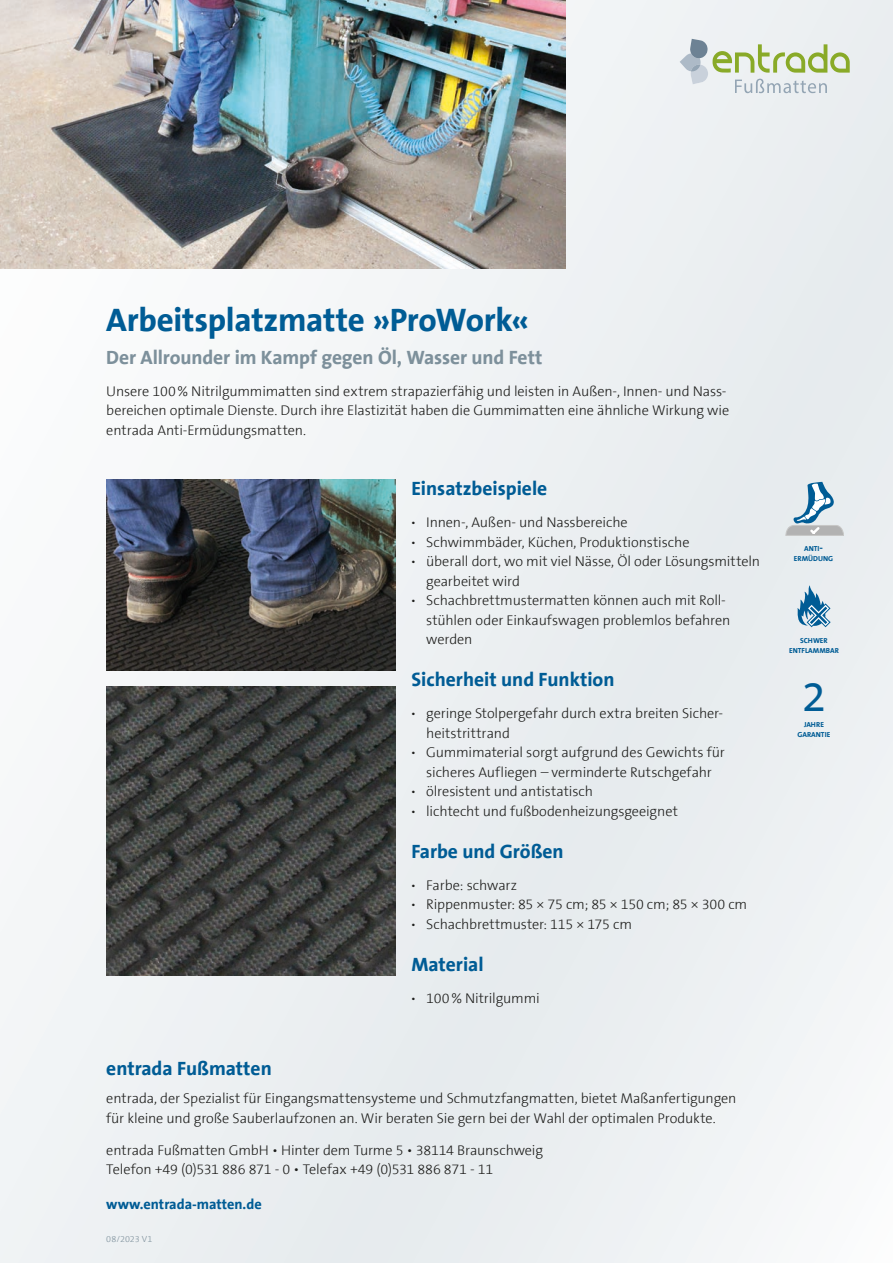
<style>
.page{position:relative;width:893px;height:1263px;background:#edf0f2}
.page>*{position:absolute;margin:0;border:0;box-sizing:border-box;transform-origin:0 0}
.t1{font:45.9px "The Sans Office";color:#005c95}
.Headline{font:700 33px "The Sans Office";letter-spacing:-.01em;color:#005c95}
.Headline_2{font:700 19.5px "The Sans Office";color:#005c95}
.Unterzeile{font:700 19.5px "The Sans Office";letter-spacing:-.005em;color:#7d909b}
.Text{font:14.25px/19.5px "The Sans LF Light";letter-spacing:-.01em;color:#1d1d1b}
.Text-2{font:700 14.25px "The Sans Office";color:#005c95}
.Text-3{font:9px "The Sans LF Light";color:#7d909b}
.t2{font:700 7.35px/9.8px "The Sans Office";color:#005c95;text-align:center}
.s1{font-family:"The Sans Office";font-weight:700}
.s2{font-size:10.5px}
</style>
<div class="page">
<svg style="left:680px;top:39px;width:170px;height:54px"></svg>
<img style="left:106px;top:479px;width:289px;height:192px">
<img style="left:106px;top:687px;width:289px;height:289px">
<img style="left:0;top:0;width:566px;height:269px">
<svg style="left:786px;top:482px;width:58px;height:54px"></svg>
<svg style="left:797px;top:585px;width:33px;height:42px"></svg>
<p class="Headline" style="left:106px;top:299px;width:424px">Arbeitsplatzmatte »ProWork«</p>
<p class="Unterzeile" style="left:106px;top:344px;width:438px">Der Allrounder im Kampf gegen Öl, Wasser und Fett</p>
<p class="Text" style="left:106px;top:381px;width:624px">Unsere 100% Nitrilgummimatten sind extrem strapazierfähig und leisten in Außen-, Innen- und Nass&shy;bereichen optimale Dienste. Durch ihre Elastizität haben die Gummimatten eine ähnliche Wirkung wie entrada Anti-Ermüdungsmatten.</p>
<p class="Headline_2" style="left:411px;top:476px;width:137px">Einsatzbeispiele</p>
<p class="Text" style="left:411px;top:513px;width:218px"><span class="s1">·</span> Innen-, Außen- und Nassbereiche</p>
<p class="Text" style="left:411px;top:532px;width:280px"><span class="s1">·</span> Schwimmbäder, Küchen, Produktionstische</p>
<p class="Text" style="left:411px;top:552px;width:350px"><span class="s1">·</span> überall dort, wo mit viel Nässe, Öl oder Lösungsmitteln</p>
<p class="Text" style="left:426px;top:571px;width:95px">gearbeitet wird</p>
<p class="Text" style="left:411px;top:591px;width:316px"><span class="s1">·</span> Schachbrettmustermatten können auch mit Roll-</p>
<p class="Text" style="left:426px;top:610px;width:306px">stühlen oder Einkaufswagen problemlos befahren</p>
<p class="Text" style="left:426px;top:630px;width:48px">werden</p>
<p class="Headline_2" style="left:411px;top:667px;width:205px">Sicherheit und Funktion</p>
<p class="Text" style="left:411px;top:704px;width:313px"><span class="s1">·</span> geringe Stolpergefahr durch extra breiten Sicher-</p>
<p class="Text" style="left:426px;top:723px;width:85px">heitstrittrand</p>
<p class="Text" style="left:411px;top:743px;width:315px"><span class="s1">·</span> Gummimaterial sorgt aufgrund des Gewichts für</p>
<p class="Text" style="left:426px;top:762px;width:287px">sicheres Aufliegen – verminderte Rutschgefahr</p>
<p class="Text" style="left:411px;top:782px;width:183px"><span class="s1">·</span> ölresistent und antistatisch</p>
<p class="Text" style="left:411px;top:801px;width:268px"><span class="s1">·</span> lichtecht und fußbodenheizungsgeeignet</p>
<p class="Headline_2" style="left:411px;top:838px;width:154px">Farbe und Größen</p>
<p class="Text" style="left:411px;top:875px;width:337px"><span class="s1">·</span> Farbe: schwarz<br><span class="s1">·</span> Rippenmuster: 85 × 75 cm; 85 × 150 cm; 85 × 300 cm <span class="s1">·</span> Schachbrettmuster: 115 × 175 cm</p>
<p class="Headline_2" style="left:411px;top:951px;width:74px">Material</p>
<p class="Text" style="left:411px;top:988px;width:130px"><span class="s1">·</span> 100% Nitrilgummi</p>
<p class="Headline_2" style="left:106px;top:1056px;width:167px">entrada Fußmatten</p>
<p class="Text" style="left:106px;top:1089px;width:632px">entrada, der Spezialist für Eingangsmattensysteme und Schmutzfangmatten, bietet Maßanfertigungen für kleine und große Sauberlaufzonen an. Wir beraten Sie gern bei der Wahl der optimalen Produkte.</p>
<p class="Text" style="left:106px;top:1140px;width:438px">entrada Fußmatten GmbH • Hinter dem Turme 5 • 38114 Braunschweig<br>Telefon +49 (0)531 886 871 - 0 • Telefax +49 (0)531 886 871 - 11</p>
<p class="Text-2" style="left:106px;top:1195px;width:157px">www.entrada-matten.de</p>
<p class="Text-3" style="left:106px;top:1233px;width:48px">08/2023 V1</p>
<p class="t2" style="left:794px;top:544px;width:41px">ANTI<span class="s2">-<br></span>ERMÜDUNG</p>
<p class="t2" style="left:800px;top:636px;width:29px">SCHWER</p>
<p class="t2" style="left:789px;top:646px;width:51px">ENTFLAMMBAR</p>
<p class="t1" style="left:801px;top:666px;width:27px">2</p>
<p class="t2" style="left:797px;top:720px;width:34px">JAHRE<br>GARANTIE</p>
</div>
